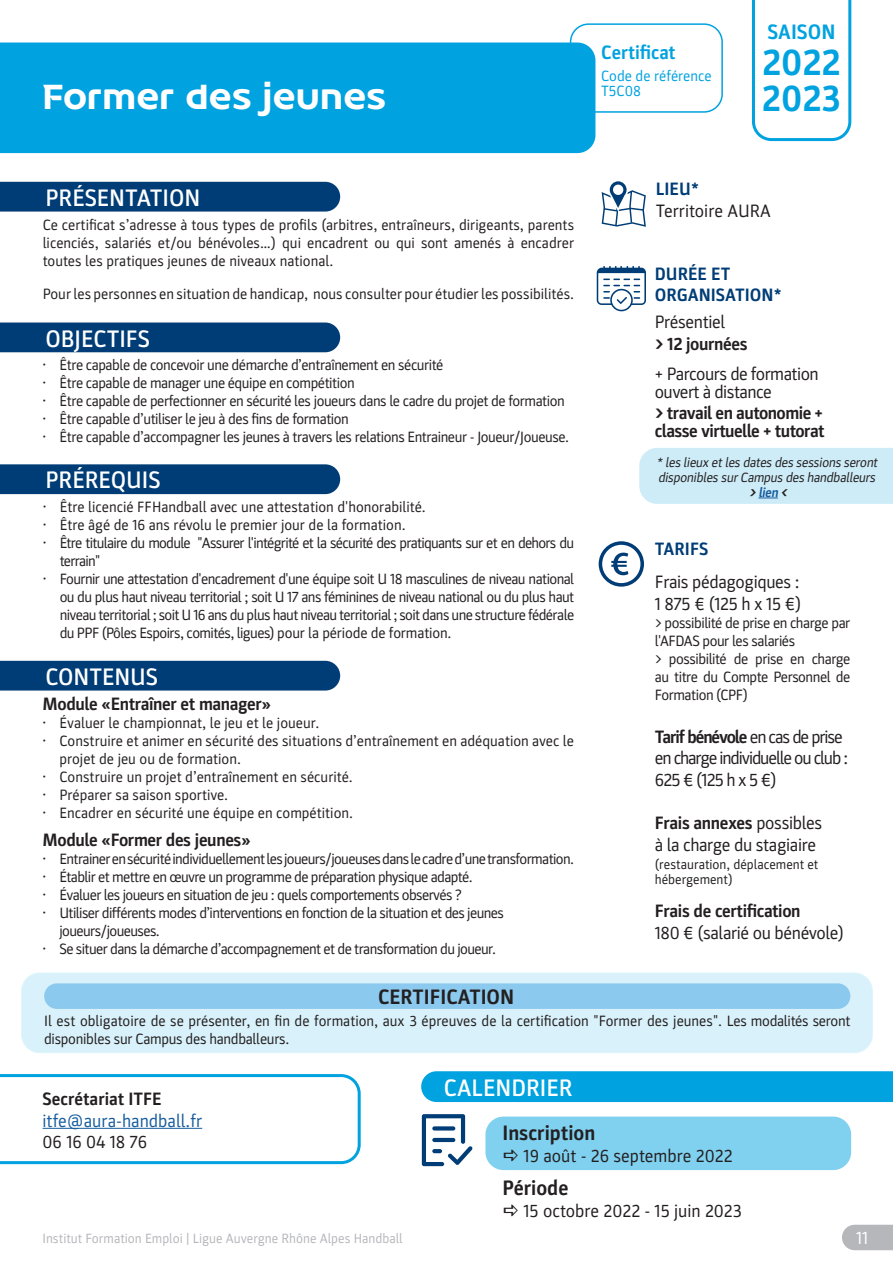
<style>
.page{position:relative;width:893px;height:1263px;background:#fff}
.page>*{position:absolute;margin:0;border:0;box-sizing:border-box;transform-origin:0 0}
.t1{font:700 37.5px "Parka";color:#00a2e0}
.t2{font:33px "FF Hand";color:#fff}
.t3{font:500 24px "Parka";color:#fff}
.t4{font:700 21px "Parka";color:#231f20}
.t5{font:700 21px "Parka";color:#00a2e0}
.t6{font:700 19.5px "Parka";color:#00a2e0}
.t7{font:700 18px/18px "Parka";letter-spacing:-.02em;color:#231f20}
.t8{font:18px/18px "Parka";letter-spacing:-.02em;color:#231f20}
.t9{font:18px/21.6px "Parka";letter-spacing:-.06em;color:#231f20}
.t10{font:18px "Parka";color:#231f20}
.t11{font:700 18px/21.6px "Parka";color:#003d76}
.t12{font:18px "Parka";color:#175d9e}
.t13{font:700 18px "Parka";color:#231f20}
.t14{font:18px "Parka";color:#fff}
.t15{font:15px/18px "Parka";letter-spacing:-.03em;color:#231f20;text-align:justify}
.t16{font:15px/18px "Parka";color:#231f20}
.t17{font:15px/18px "Parka";letter-spacing:-.005em;color:#231f20}
.t18{font:15px/18px "Parka";letter-spacing:-.05em;color:#231f20}
.t19{font:15px "Parka";color:#00a2e0}
.t20{font:italic 13.5px/15px "Parka";color:#231f20}
.t21{font:13.5px "Parka";color:#b6b7bb}
.t22{font:13.5px/15px "Parka";color:#231f20}
.t23{font:italic 700 13.5px "Parka";color:#175d9e}
.s1{color:#231f20}
.s2{font-weight:700}
.s3{font-weight:400}
</style>
<div class="page">
<div style="left:570px;top:23px;width:153px;height:90px;border:2px solid #00a2e0;border-radius:18px"></div>
<div style="left:22px;top:973px;width:850px;height:80px;background:#d9f1fa;border-radius:18px"></div>
<div style="left:21px;top:973px;width:852px;height:80px;border:1px solid #1ac1f3;border-radius:18px"></div>
<div style="left:0;top:464px;width:340px;height:30px;background:#003d76"></div>
<div style="left:0;top:182px;width:340px;height:30px;background:#003d76"></div>
<div style="left:0;top:322px;width:340px;height:30px;background:#003d76"></div>
<div style="left:421px;top:1071px;width:472px;height:31px;background:#00a2e0"></div>
<svg style="left:597px;top:266px;width:49px;height:45px"></svg>
<svg style="left:599px;top:541px;width:45px;height:46px"></svg>
<svg style="left:602px;top:181px;width:44px;height:46px"></svg>
<div style="left:0;top:661px;width:340px;height:29px;background:#003d76"></div>
<div style="left:44px;top:983px;width:806px;height:26px;background:#8bc9ee;border-radius:13px"></div>
<svg style="left:0;top:1074px;width:361px;height:90px"></svg>
<hr style="left:43px;top:1128px;width:159px;height:1px;background:#175d9e">
<svg style="left:422px;top:1114px;width:50px;height:52px"></svg>
<div style="left:485px;top:1116px;width:366px;height:54px;background:#80d0ef;border-radius:18px"></div>
<svg style="left:752px;top:0;width:99px;height:141px"></svg>
<div style="left:0;top:43px;width:595px;height:110px;background:#00a2e0"></div>
<svg style="left:842px;top:1225px;width:51px;height:25px"></svg>
<div style="left:639px;top:448px;width:254px;height:56px;background:#cdecf8"></div>
<p class="t5" style="left:767px;top:20px;width:70px">SAISON</p>
<p class="t1" style="left:762px;top:41px;width:80px">2022</p>
<p class="t6" style="left:601px;top:41px;width:76px">Certificat</p>
<p class="t19" style="left:601px;top:68px;width:112px">Code de référence</p>
<p class="t19" style="left:601px;top:83px;width:42px">T5C08</p>
<p class="t2" style="left:43px;top:76px;width:346px">Former des jeunes</p>
<p class="t1" style="left:762px;top:77px;width:80px">2023</p>
<p class="t3" style="left:46px;top:184px;width:156px">PRÉSENTATION</p>
<p class="t15" style="left:43px;top:216px;width:533px">Ce certificat s’adresse à tous types de profils (arbitres, entraîneurs, dirigeants, parents licenciés, salariés et/ou bénévoles…) qui encadrent ou qui sont amenés à encadrer toutes les pratiques jeunes de niveaux national.</p>
<p class="t16" style="left:43px;top:285px;width:533px">Pour les personnes en situation de handicap, nous consulter pour étudier les possibilités.</p>
<p class="t3" style="left:46px;top:325px;width:106px">OBJECTIFS</p>
<p class="t15" style="left:43px;top:356px;width:402px">• Être capable de concevoir une démarche d’entraînement en sécurité</p>
<p class="t15" style="left:43px;top:374px;width:314px">• Être capable de manager une équipe en compétition</p>
<p class="t15" style="left:43px;top:392px;width:524px">• Être capable de perfectionner en sécurité les joueurs dans le cadre du projet de formation</p>
<p class="t15" style="left:43px;top:410px;width:308px">• Être capable d’utiliser le jeu à des fins de formation</p>
<p class="t15" style="left:43px;top:428px;width:528px">• Être capable d’accompagner les jeunes à travers les relations Entraineur - Joueur/Joueuse.</p>
<p class="t3" style="left:46px;top:467px;width:117px">PRÉREQUIS</p>
<p class="t16" style="left:43px;top:498px;width:385px">• Être licencié FFHandball avec une attestation d'honorabilité.</p>
<p class="t16" style="left:43px;top:516px;width:364px">• Être âgé de 16 ans révolu le premier jour de la formation.</p>
<p class="t18" style="left:60px;top:534px;width:516px;text-indent:-17px">• Être titulaire du module "Assurer l'intégrité et la sécurité des pratiquants sur et en dehors du terrain"</p>
<p class="t15" style="left:60px;top:570px;width:516px;text-indent:-17px">• Fournir une attestation d'encadrement d'une équipe soit U 18 masculines de niveau national ou du plus haut niveau territorial ; soit U 17 ans féminines de niveau national ou du plus haut niveau territorial ; soit U 16 ans du plus haut niveau territorial ; soit dans une structure fédérale du PPF (Pôles Espoirs, comités, ligues) pour la période de formation.</p>
<p class="t3" style="left:46px;top:663px;width:114px">CONTENUS</p>
<p class="t7" style="left:42px;top:695px;width:230px">Module «Entraîner et manager»</p>
<p class="t16" style="left:42px;top:714px;width:278px">• Évaluer le championnat, le jeu et le joueur.</p>
<p class="t16" style="left:59px;top:732px;width:516px;text-indent:-17px">• Construire et animer en sécurité des situations d’entraînement en adéquation avec le projet de jeu ou de formation.</p>
<p class="t16" style="left:42px;top:768px;width:312px">• Construire un projet d’entraînement en sécurité.</p>
<p class="t16" style="left:42px;top:786px;width:187px">• Préparer sa saison sportive.</p>
<p class="t16" style="left:42px;top:804px;width:312px">• Encadrer en sécurité une équipe en compétition.</p>
<p class="t7" style="left:42px;top:831px;width:210px">Module «Former des jeunes»</p>
<p class="t15" style="left:42px;top:850px;width:533px">• Entrainer en sécurité individuellement les joueurs/joueuses dans le cadre d’une transformation.</p>
<p class="t15" style="left:42px;top:868px;width:432px">• Établir et mettre en œuvre un programme de préparation physique adapté.</p>
<p class="t15" style="left:42px;top:886px;width:421px">• Évaluer les joueurs en situation de jeu : quels comportements observés ?</p>
<p class="t15" style="left:42px;top:904px;width:463px">• Utiliser différents modes d’interventions en fonction de la situation et des jeunes</p>
<p class="t15" style="left:59px;top:922px;width:102px">joueurs/joueuses.</p>
<p class="t15" style="left:42px;top:940px;width:455px">• Se situer dans la démarche d’accompagnement et de transformation du joueur.</p>
<p class="t4" style="left:378px;top:985px;width:138px">CERTIFICATION</p>
<p class="t11" style="left:656px;top:178px;width:45px">LIEU*</p>
<p class="t10" style="left:656px;top:201px;width:116px">Territoire AURA</p>
<p class="t11" style="left:655px;top:263px;width:129px">DURÉE ET<br>ORGANISATION*</p>
<p class="t8" style="left:655px;top:313px;width:72px">Présentiel</p>
<p class="t7" style="left:655px;top:335px;width:94px">&gt; 12 journées</p>
<p class="t8" style="left:655px;top:365px;width:165px">+ Parcours de formation ouvert à distance</p>
<p class="t7" style="left:655px;top:404px;width:171px">&gt; travail en autonomie + classe virtuelle + tutorat</p>
<p class="t20" style="left:656px;top:455px;width:225px">* les lieux etles dates des sessions seront disponibles surCampus des handballeurs</p>
<p class="t23" style="left:749px;top:484px;width:42px"><span class="s1">&gt;</span> lien <span class="s1">&lt;</span></p>
<p class="t11" style="left:655px;top:538px;width:55px">TARIFS</p>
<p class="t8" style="left:655px;top:573px;width:146px">Frais pédagogiques :</p>
<p class="t8" style="left:655px;top:595px;width:148px">1 875 € (125 h x 15 €)</p>
<p class="t15" style="left:655px;top:614px;width:197px">&gt; possibilité de prise en charge par l'AFDAS pour les salariés</p>
<p class="t15" style="left:655px;top:650px;width:197px">&gt; possibilité de prise en charge au titre du Compte Personnel de Formation (CPF)</p>
<p class="t9" style="left:655px;top:726px;width:195px"><span class="s2">Tarif bénévole</span> en cas de prise en charge individuelle ou club :<br>625 € (125 h x 5 €)</p>
<p class="t7" style="left:655px;top:814px;width:169px">Frais annexes <span class="s3">possibles</span></p>
<p class="t8" style="left:655px;top:836px;width:163px">à la charge du stagiaire</p>
<p class="t22" style="left:655px;top:857px;width:165px">(restauration, déplacement et hébergement)</p>
<p class="t7" style="left:655px;top:902px;width:147px">Frais de certification</p>
<p class="t8" style="left:655px;top:923px;width:191px">180 € (salarié ou bénévole)</p>
<p class="t17" style="left:44px;top:1012px;width:808px">Il est obligatoire de se présenter, en fin de formation, aux 3 épreuves de la certification "Former des jeunes". Les modalités seront disponibles sur Campus des handballeurs.</p>
<p class="t13" style="left:43px;top:1089px;width:121px">Secrétariat ITFE</p>
<p class="t12" style="left:43px;top:1110px;width:161px">itfe@aura-handball.fr</p>
<p class="t8" style="left:43px;top:1133px;width:106px">06 16 04 18 76</p>
<p class="t3" style="left:444px;top:1074px;width:130px">CALENDRIER</p>
<p class="t4" style="left:502px;top:1121px;width:94px">Inscription</p>
<p class="t10" style="left:524px;top:1145px;width:210px">19 août - 26 septembre 2022</p>
<p class="t4" style="left:502px;top:1176px;width:68px">Période</p>
<p class="t10" style="left:524px;top:1201px;width:220px">15 octobre 2022 - 15 juin 2023</p>
<p class="t21" style="left:43px;top:1231px;width:362px">Institut Formation Emploi | Ligue Auvergne Rhône Alpes Handball</p>
<p class="t14" style="left:856px;top:1228px;width:14px">11</p>
</div>
